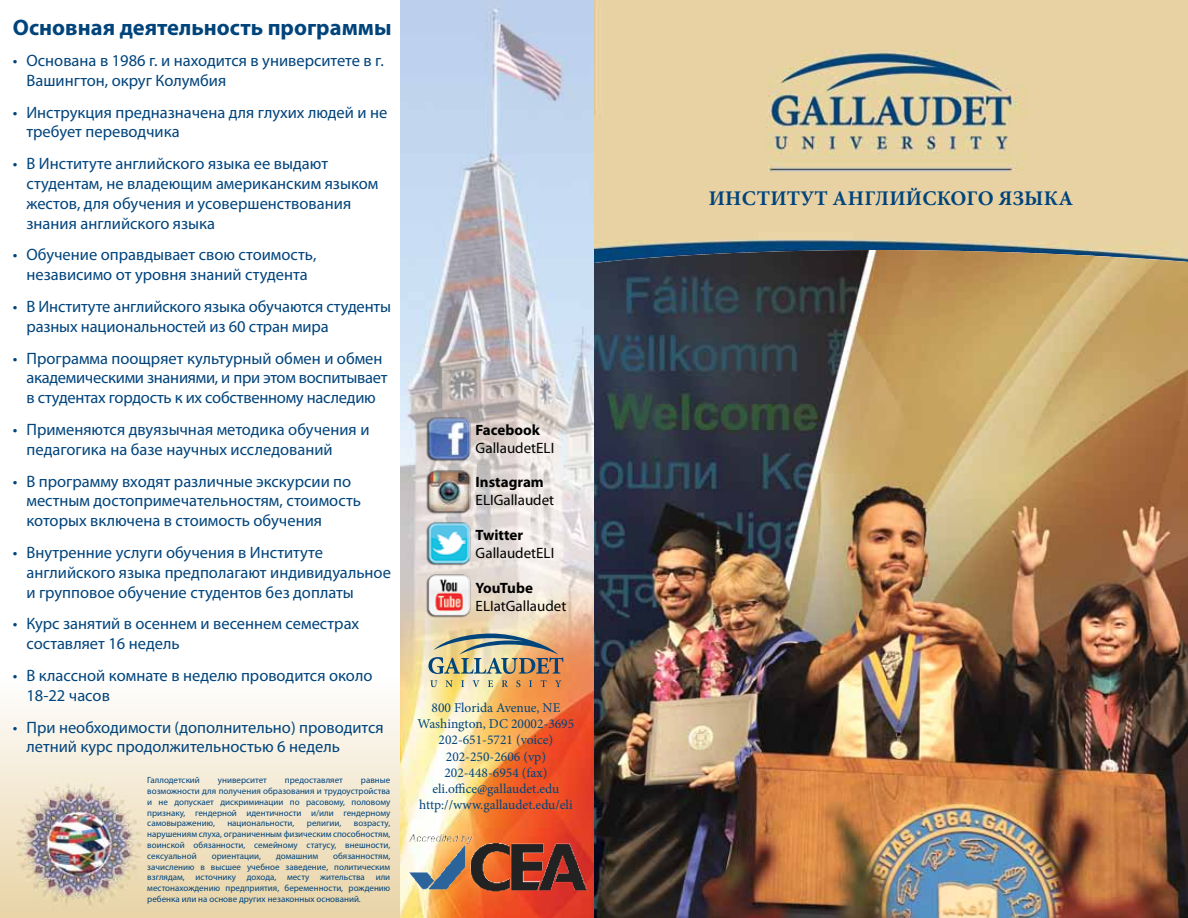
<style>
.page{position:relative;width:1188px;height:918px;background:#fff}
.page>*{position:absolute;margin:0;border:0;box-sizing:border-box;transform-origin:0 0}
.Program_Head_2{font:700 22.5px "Myriad Pro";color:#00447c}
.t1{font:700 20.85px "Minion Pro";letter-spacing:.01em;color:#00447c}
.t2{font:16.5px/19.8px "Myriad Pro";color:#00447c}
.Soical_Web{font:15px "Myriad Pro";color:#000}
.Social{font:700 15px "Myriad Pro";color:#000}
.Social-2{font:700 15px "Myriad Pro";letter-spacing:-.02em;color:#000}
.Infom_P{font:13.5px "Minion Pro";color:#00447c}
.Rule_P{font:9px/10.8px "Myriad Pro";color:#00447c;text-align:justify}
</style>
<div class="page">
<img style="left:594px;top:0;width:594px;height:250px">
<img style="left:594px;top:250px;width:594px;height:668px">
<img style="left:0;top:537px;width:401px;height:381px">
<img style="left:401px;top:0;width:193px;height:918px">
<img style="left:425px;top:412px;width:48px;height:52px">
<img style="left:425px;top:464px;width:48px;height:52px">
<img style="left:425px;top:516px;width:48px;height:52px">
<img style="left:425px;top:568px;width:48px;height:56px">
<img style="left:428px;top:634px;width:135px;height:53px">
<img style="left:408px;top:832px;width:180px;height:61px">
<h1 class="Program_Head_2" style="left:13px;top:13px;width:380px">Основная деятельность программы</h1>
<p class="t2" style="left:26px;top:50px;width:359px;text-indent:-13px">• Основана в 1986 г. и находится в университете в г.<br>Вашингтон, округ Колумбия</p>
<p class="t2" style="left:26px;top:102px;width:363px;text-indent:-13px">• Инструкция предназначена для глухих людей и не требует переводчика</p>
<p class="t2" style="left:26px;top:154px;width:354px;text-indent:-13px">• В Институте английского языка ее выдают студентам, не владеющим американским языком жестов, для обучения и усовершенствования знания английского языка</p>
<p class="t2" style="left:13px;top:245px;width:305px;text-align:center">• Обучение оправдывает свою стоимость, независимо от уровня знаний студента</p>
<p class="t2" style="left:26px;top:296px;width:366px;text-indent:-13px">• В Институте английского языка обучаются студенты разных национальностей из 60 стран мира</p>
<p class="t2" style="left:26px;top:348px;width:363px;text-indent:-13px">• Программа поощряет культурный обмен и обмен академическими знаниями, и при этом воспитывает в студентах гордость к их собственному наследию</p>
<p class="t2" style="left:26px;top:419px;width:345px;text-indent:-13px">• Применяются двуязычная методика обучения и педагогика на базе научных исследований</p>
<p class="t2" style="left:26px;top:471px;width:336px;text-indent:-13px">• В программу входят различные экскурсии по местным достопримечательностям, стоимость которых включена в стоимость обучения</p>
<p class="t2" style="left:26px;top:542px;width:366px;text-indent:-13px">• Внутренние услуги обучения в Институте английского языка предполагают индивидуальное и групповое обучение студентов без доплаты</p>
<p class="t2" style="left:26px;top:614px;width:334px;text-indent:-13px">• Курс занятий в осеннем и весеннем семестрах составляет 16 недель</p>
<p class="t2" style="left:26px;top:665px;width:348px;text-indent:-13px">• В классной комнате в неделю проводится около<br>18-22 часов</p>
<p class="t2" style="left:26px;top:717px;width:359px;text-indent:-13px">• При необходимости (дополнительно) проводится летний курс продолжительностью 6 недель</p>
<p class="Rule_P" style="left:147px;top:775px;width:54px">Галлодетский</p>
<p class="Rule_P" style="left:218px;top:775px;width:50px">университет</p>
<p class="Rule_P" style="left:285px;top:775px;width:60px">предоставляет</p>
<p class="Rule_P" style="left:147px;top:775px;width:245px;text-indent:214px">равные возможности для получения образования и трудоустройства и не допускает дискриминации по расовому, половому признаку, гендерной идентичности и/или гендерному самовыражению,</p>
<p class="Rule_P" style="left:147px;top:818px;width:245px;text-indent:207px">возрасту, нарушениям слуха, ограниченным физическим способностям, воинской обязанности, семейному статусу, внешности, сексуальной</p>
<p class="Rule_P" style="left:227px;top:818px;width:68px">национальности,</p>
<p class="Rule_P" style="left:307px;top:818px;width:36px">религии,</p>
<p class="Rule_P" style="left:147px;top:850px;width:245px;text-indent:186px">обязанностям, зачислению в высшее учебное заведение, политическим взглядам, источнику дохода, месту жительства или местонахождению предприятия, беременности, рождению ребенка или на основе других незаконных оснований.</p>
<p class="Rule_P" style="left:212px;top:850px;width:51px">ориентации,</p>
<p class="Rule_P" style="left:276px;top:850px;width:44px">домашним</p>
<p class="Social" style="left:476px;top:421px;width:66px">Facebook</p>
<p class="Soical_Web" style="left:476px;top:439px;width:80px">GallaudetELI</p>
<p class="Social" style="left:476px;top:472px;width:70px">Instagram</p>
<p class="Soical_Web" style="left:476px;top:491px;width:80px">ELIGallaudet</p>
<p class="Social" style="left:476px;top:525px;width:49px">Twitter</p>
<p class="Soical_Web" style="left:476px;top:544px;width:80px">GallaudetELI</p>
<p class="Social-2" style="left:476px;top:578px;width:59px">YouTube</p>
<p class="Soical_Web" style="left:476px;top:597px;width:92px">ELIatGallaudet</p>
<p class="Infom_P" style="left:432px;top:699px;width:130px">800 Florida Avenue, NE</p>
<p class="Infom_P" style="left:418px;top:715px;width:158px">Washington, DC 20002-3695</p>
<p class="Infom_P" style="left:439px;top:731px;width:116px">202-651-5721 (voice)</p>
<p class="Infom_P" style="left:446px;top:747px;width:102px">202-250-2606 (vp)</p>
<p class="Infom_P" style="left:444px;top:763px;width:105px">202-448-6954 (fax)</p>
<p class="Infom_P" style="left:433px;top:780px;width:128px">eli.office@gallaudet.edu</p>
<p class="Infom_P" style="left:419px;top:796px;width:155px">http://www.gallaudet.edu/eli</p>
<p class="t1" style="left:709px;top:184px;width:366px">ИНСТИТУТ АНГЛИЙСКОГО ЯЗЫКА</p>
</div>
